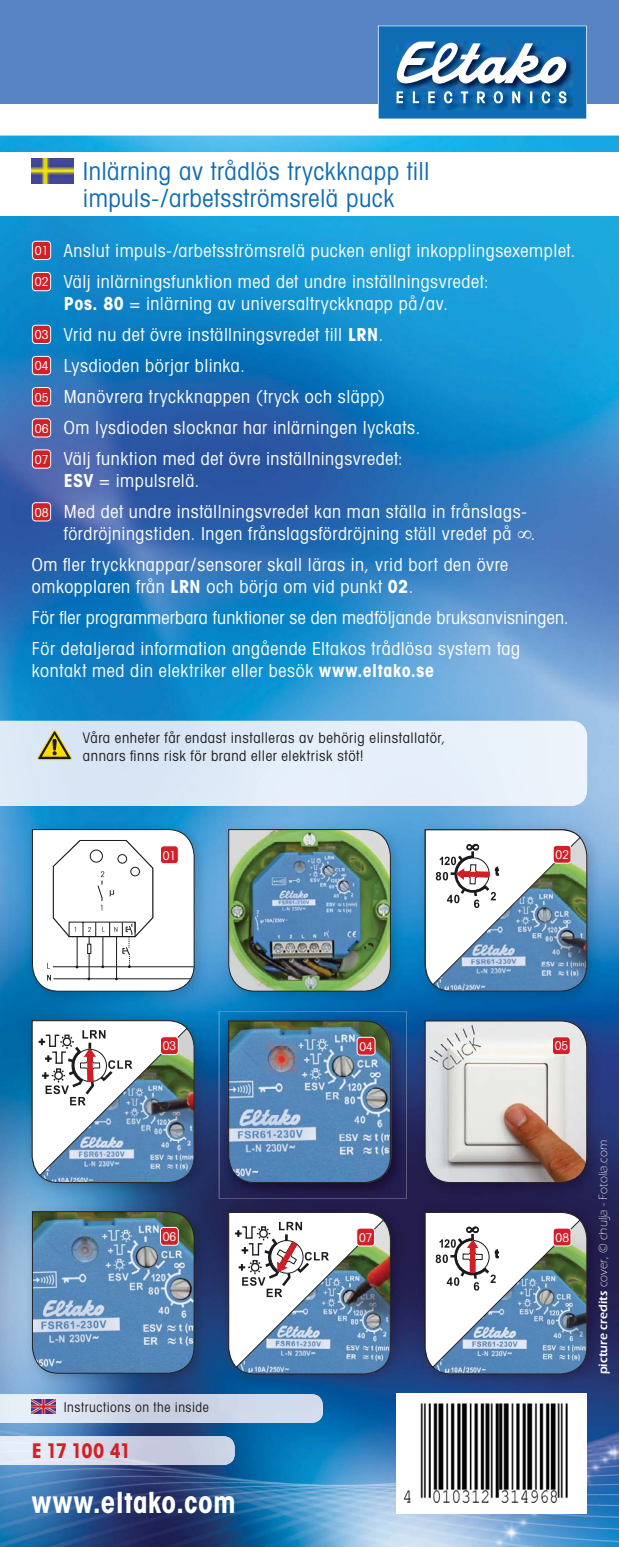
<style>
.page{position:relative;width:619px;height:1547px;background:#fff}
.page>*{position:absolute;margin:0;border:0;box-sizing:border-box;transform-origin:0 0}
.t1{font:700 condensed 29.25px "Avant Garde";letter-spacing:.02em;color:#fff}
.t2{font:condensed 24.75px/27px "Avant Garde";letter-spacing:.02em;color:#0e6db5}
.t3{font:700 condensed 20.25px "Avant Garde";letter-spacing:-.06em;color:#d12027}
.t4{font:condensed 18px/31.3px "Avant Garde";letter-spacing:.03em;color:#fff}
.t5{font:condensed 14.62px/18px "Avant Garde";letter-spacing:.04em;color:#231f20}
.t6{font:condensed 13.5px "Avant Garde";letter-spacing:.045em;color:#231f20}
.t7{font:300 12.38px "Eras ITC";color:#fff}
.t8{font:condensed 12.15px "Avant Garde";color:#fff}
.s1{font-size:12.38px}
.s2{font-weight:700}
.s3{font-weight:600}
</style>
<div class="page">
<img style="left:0;top:136px;width:619px;height:1411px">
<div style="left:0;top:0;width:619px;height:103px;background:#5684c4"></div>
<svg style="left:378px;top:26px;width:209px;height:93px;background:#4183b8"></svg>
<div style="left:0;top:152px;width:619px;height:64px;background:#fff"></div>
<img style="left:32px;top:158px;width:41px;height:25px">
<div style="left:32px;top:241px;width:19px;height:18px;background:#d12027;border-radius:3px"></div>
<div style="left:32px;top:241px;width:19px;height:19px;border:1px solid #fff;border-radius:3px"></div>
<div style="left:32px;top:272px;width:19px;height:19px;background:#d12027;border-radius:3px"></div>
<div style="left:32px;top:272px;width:19px;height:19px;border:1px solid #fff;border-radius:3px"></div>
<div style="left:32px;top:325px;width:19px;height:18px;background:#d12027;border-radius:3px"></div>
<div style="left:32px;top:325px;width:19px;height:19px;border:1px solid #fff;border-radius:3px"></div>
<div style="left:32px;top:356px;width:19px;height:19px;background:#d12027;border-radius:3px"></div>
<div style="left:32px;top:356px;width:19px;height:19px;border:1px solid #fff;border-radius:3px"></div>
<div style="left:32px;top:387px;width:19px;height:19px;background:#d12027;border-radius:3px"></div>
<div style="left:32px;top:387px;width:19px;height:19px;border:1px solid #fff;border-radius:3px"></div>
<div style="left:32px;top:419px;width:19px;height:18px;background:#d12027;border-radius:3px"></div>
<div style="left:32px;top:418px;width:19px;height:19px;border:1px solid #fff;border-radius:3px"></div>
<div style="left:32px;top:450px;width:19px;height:18px;background:#d12027;border-radius:3px"></div>
<div style="left:32px;top:449px;width:19px;height:20px;border:1px solid #fff;border-radius:3px"></div>
<div style="left:32px;top:503px;width:19px;height:18px;background:#d12027;border-radius:3px"></div>
<div style="left:32px;top:502px;width:19px;height:19px;border:1px solid #fff;border-radius:3px"></div>
<img style="left:0;top:721px;width:587px;height:85px">
<img style="left:0;top:1394px;width:323px;height:29px">
<svg style="left:37px;top:730px;width:35px;height:30px"></svg>
<img style="left:32px;top:1399px;width:23px;height:14px">
<img style="left:396px;top:1394px;width:191px;height:119px">
<img style="left:0;top:1436px;width:235px;height:29px">
<img style="left:415px;top:1011px;width:187px;height:187px">
<svg style="left:424px;top:1020px;width:163px;height:163px;background:#cac2bf"></svg>
<img style="left:219px;top:1011px;width:187px;height:187px">
<img style="left:228px;top:1020px;width:163px;height:163px">
<img style="left:219px;top:820px;width:187px;height:187px">
<img style="left:228px;top:829px;width:163px;height:163px">
<img style="left:23px;top:820px;width:187px;height:187px">
<svg style="left:32px;top:829px;width:163px;height:163px"></svg>
<div style="left:160px;top:846px;width:18px;height:18px;background:#d12027;border-radius:3px"></div>
<div style="left:160px;top:845px;width:19px;height:19px;border:1px solid #fff;border-radius:3px"></div>
<div style="left:357px;top:1037px;width:18px;height:18px;background:#d12027;border-radius:3px"></div>
<div style="left:357px;top:1037px;width:18px;height:18px;border:1px solid #fff;border-radius:3px"></div>
<div style="left:552px;top:1037px;width:18px;height:17px;background:#d12027;border-radius:3px"></div>
<div style="left:552px;top:1036px;width:18px;height:19px;border:1px solid #fff;border-radius:3px"></div>
<img style="left:415px;top:820px;width:187px;height:187px">
<img style="left:424px;top:829px;width:163px;height:163px">
<div style="left:553px;top:845px;width:18px;height:18px;background:#d12027;border-radius:3px"></div>
<div style="left:552px;top:845px;width:19px;height:18px;border:1px solid #fff;border-radius:3px"></div>
<img style="left:23px;top:1011px;width:187px;height:187px">
<img style="left:32px;top:1020px;width:163px;height:163px">
<div style="left:160px;top:1037px;width:18px;height:17px;background:#d12027;border-radius:3px"></div>
<div style="left:160px;top:1036px;width:19px;height:19px;border:1px solid #fff;border-radius:3px"></div>
<img style="left:23px;top:1202px;width:187px;height:187px">
<img style="left:32px;top:1211px;width:163px;height:163px">
<div style="left:160px;top:1227px;width:18px;height:18px;background:#d12027;border-radius:3px"></div>
<div style="left:160px;top:1227px;width:19px;height:18px;border:1px solid #fff;border-radius:3px"></div>
<img style="left:219px;top:1202px;width:187px;height:188px">
<img style="left:228px;top:1212px;width:163px;height:162px">
<div style="left:357px;top:1228px;width:17px;height:18px;background:#d12027;border-radius:3px"></div>
<div style="left:356px;top:1227px;width:19px;height:19px;border:1px solid #fff;border-radius:3px"></div>
<img style="left:415px;top:1202px;width:187px;height:188px">
<svg style="left:424px;top:1212px;width:163px;height:162px"></svg>
<div style="left:553px;top:1228px;width:18px;height:18px;background:#d12027;border-radius:3px"></div>
<div style="left:552px;top:1227px;width:19px;height:19px;border:1px solid #fff;border-radius:3px"></div>
<svg style="left:518px;top:530px;width:13px;height:9px"></svg>
<h2 class="t2" style="left:83px;top:160px;width:348px">Inlärning av trådlös tryckknapp till impuls-/arbetsströmsrelä puck</h2>
<p class="t4" style="left:35px;top:236px;width:542px"><span class="s1">01</span> Anslut impuls-/arbetsströmsrelä pucken enligt inkopplingsexemplet.<br><span class="s1">02</span> Välj inlärningsfunktion med det undre inställningsvredet:</p>
<p class="t4" style="left:35px;top:289px;width:415px;text-indent:29px"><span class="s2">Pos. 80</span> = inlärning av universaltryckknapp på/av.<br><span class="s1">03</span> Vrid nu det övre inställningsvredet till <span class="s2">LRN</span>.<br><span class="s1">04</span> Lysdioden börjar blinka.<br><span class="s1">05</span> Manövrera tryckknappen (tryck och släpp)<br><span class="s1">06</span> Om lysdioden slocknar har inlärningen lyckats.<br><span class="s1">07</span> Välj funktion med det övre inställningsvredet:</p>
<p class="t4" style="left:35px;top:467px;width:494px;text-indent:29px"><span class="s2">ESV</span> = impulsrelä.<br><span class="s1">08</span> Med det undre inställningsvredet kan man ställa in frånslags-</p>
<p class="t4" style="left:32px;top:519px;width:505px;text-indent:32px">fördröjningstiden. Ingen frånslagsfördröjning ställ vredet på .<br>Om fler tryckknappar/sensorer skall läras in, vrid bort den övre</p>
<p class="t4" style="left:32px;top:572px;width:538px">omkopplaren från <span class="s2">LRN</span> och börja om vid punkt <span class="s2">02</span>.<br>För fler programmerbara funktioner se den medföljande bruksanvisningen.<br>För detaljerad information angående Eltakos trådlösa system tag</p>
<p class="t4" style="left:32px;top:656px;width:404px">kontakt med din elektriker eller besök <span class="s2">www.eltako.se</span></p>
<p class="t5" style="left:83px;top:730px;width:364px">Våra enheter får endast installeras av behörig elinstallatör, annars finns risk för brand eller elektrisk stöt!</p>
<p class="t8" style="left:163px;top:851px;width:15px">01</p>
<p class="t8" style="left:555px;top:850px;width:15px">02</p>
<p class="t8" style="left:163px;top:1041px;width:15px">03</p>
<p class="t8" style="left:359px;top:1042px;width:15px">04</p>
<p class="t8" style="left:555px;top:1041px;width:15px">05</p>
<p class="t8" style="left:163px;top:1232px;width:15px">06</p>
<p class="t8" style="left:359px;top:1233px;width:15px">07</p>
<p class="t8" style="left:555px;top:1233px;width:15px">08</p>
<p class="t6" style="left:64px;top:1402px;width:147px">Instructions on the inside</p>
<p class="t3" style="left:32px;top:1443px;width:101px">E 17 100 41</p>
<h1 class="t1" style="left:32px;top:1492px;width:205px">www.eltako.com</h1>
<p class="t7" style="left:596px;top:1374px;width:236px;rotate:-90deg"><span class="s3">picture credits</span> cover, © chulja - Fotolia.com</p>
</div>
